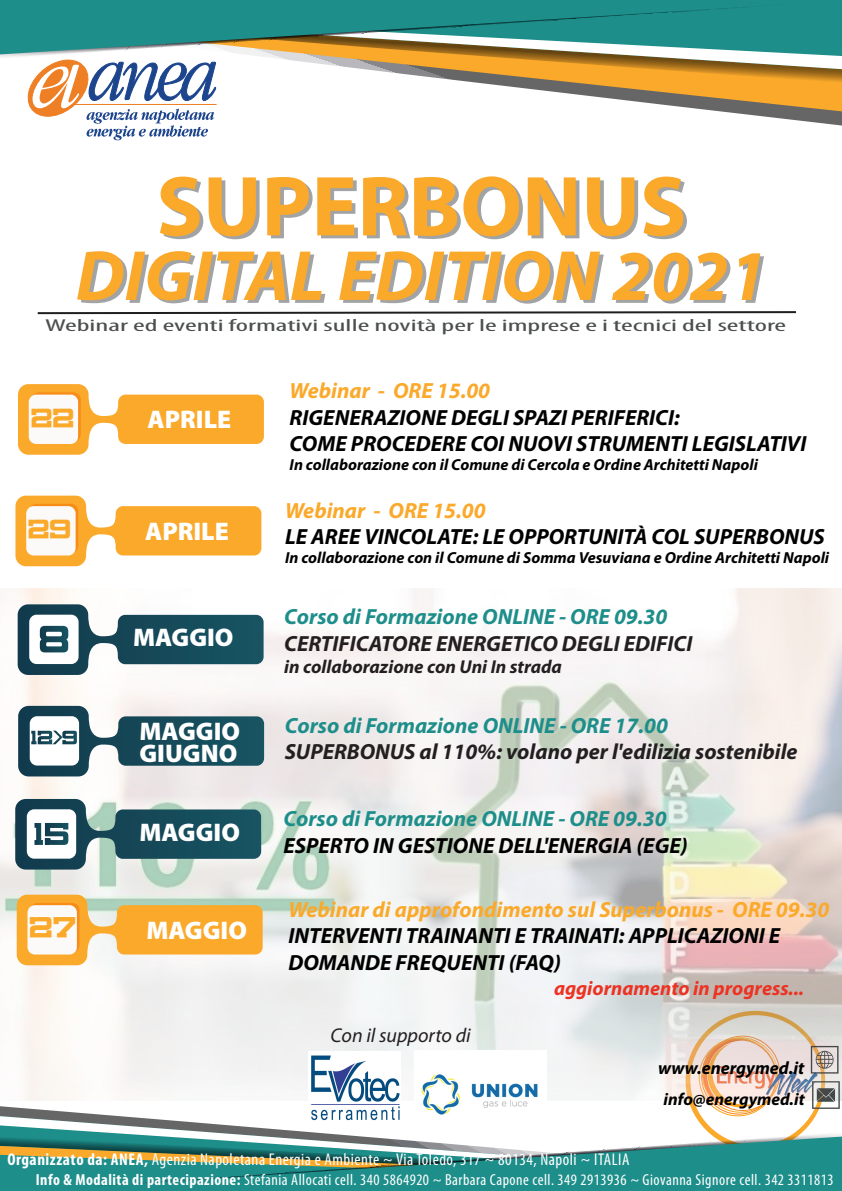
<style>
.page{position:relative;width:842px;height:1191px;background:#fff}
.page>*{position:absolute;margin:0;border:0;box-sizing:border-box;transform-origin:0 0}
.t1{font:700 86px "Myriad Pro";color:#faa92b}
.t2{font:italic 700 71.7px "Myriad Pro";color:#faa92b}
.t3{font:900 25.5px/22px "Myriad Pro";color:#fff}
.t4{font:25px "Canarsie Slab JL";color:#faa92b}
.t5{font:23px "Canarsie Slab JL";color:#faa92b}
.t6{font:italic 700 22px/26.4px "Myriad Pro";color:#000}
.t7{font:italic 700 22px "Myriad Pro";color:#1d8e8a}
.t8{font:italic 700 22px "Myriad Pro";color:#231f20}
.t9{font:italic 700 22px "Myriad Pro";color:#faa92b}
.t10{font:italic 700 20px "Myriad Pro";color:#ec3323}
.t11{font:italic 20px "Myriad Pro";color:#231f20}
.t12{font:italic 700 18.7px "Myriad Pro";color:#231f20}
.t13{font:italic 700 17.9px "Myriad Pro";color:#000}
.t14{font:condensed 17.3px "Myriad Pro";color:#4c4f4f;scale:1.86 1}
.t15{font:italic 700 17.2px "Myriad Pro";color:#000}
.t16{font:condensed 17px "Myriad Pro";letter-spacing:.03em;color:#fff}
.t17{font:italic 700 16px "Myriad Pro";color:#000}
.t18{font:condensed 16px "Myriad Pro";letter-spacing:.03em;color:#fff}
.s1{font-weight:700}
</style>
<div class="page">
<svg style="left:699px;top:1038px;width:77px;height:78px"></svg>
<img style="left:0;top:589px;width:842px;height:511px">
<svg style="left:735px;top:113px;width:107px;height:13px"></svg>
<svg style="left:216px;top:85px;width:626px;height:28px"></svg>
<svg style="left:291px;top:60px;width:551px;height:25px"></svg>
<svg style="left:0;top:56px;width:702px;height:4px"></svg>
<svg style="left:0;top:0;width:842px;height:56px;background:#46978c"></svg>
<svg style="left:37px;top:311px;width:759px;height:4px"></svg>
<svg style="left:17px;top:894px;width:246px;height:71px"></svg>
<div style="left:30px;top:903px;width:50px;height:49px;background:#f78c19;border-radius:7px"></div>
<div style="left:28px;top:905px;width:49px;height:49px;background:#fbfaf9;border-radius:7px"></div>
<svg style="left:0;top:1106px;width:105px;height:9px"></svg>
<svg style="left:0;top:1115px;width:284px;height:15px"></svg>
<svg style="left:0;top:1130px;width:839px;height:5px"></svg>
<svg style="left:0;top:1135px;width:842px;height:56px;background:#4a988d"></svg>
<img style="left:717px;top:1046px;width:123px;height:62px">
<svg style="left:27px;top:60px;width:189px;height:80px"></svg>
<svg style="left:18px;top:604px;width:246px;height:71px"></svg>
<svg style="left:18px;top:384px;width:246px;height:71px"></svg>
<svg style="left:31px;top:392px;width:50px;height:50px"></svg>
<div style="left:29px;top:394px;width:49px;height:50px;background:#fbfaf9;border-radius:7px"></div>
<svg style="left:15px;top:495px;width:246px;height:71px"></svg>
<div style="left:29px;top:504px;width:49px;height:49px;background:#f78c19;border-radius:7px"></div>
<div style="left:26px;top:506px;width:50px;height:49px;background:#fbfaf9;border-radius:7px"></div>
<svg style="left:18px;top:706px;width:246px;height:70px"></svg>
<svg style="left:15px;top:799px;width:246px;height:70px"></svg>
<img style="left:414px;top:1050px;width:133px;height:88px">
<img style="left:309px;top:1051px;width:91px;height:70px">
<h1 class="t1" style="left:156px;top:150px;width:531px">SUPERBONUS</h1>
<h2 class="t2" style="left:76px;top:229px;width:693px">DIGITAL EDITION 2021</h2>
<p class="t14" style="left:45px;top:315px;width:400px">Webinar ed eventi formativi sulle novità per le imprese e i tecnici del settore</p>
<p class="t5" style="left:31px;top:406px;width:45px">22</p>
<p class="t3" style="left:148px;top:407px;width:85px">APRILE</p>
<p class="t9" style="left:290px;top:376px;width:202px">Webinar - ORE 15.00</p>
<p class="t6" style="left:290px;top:403px;width:518px">RIGENERAZIONE DEGLI SPAZI PERIFERICI:<br>COME PROCEDERE COI NUOVI STRUMENTI LEGISLATIVI</p>
<p class="t17" style="left:290px;top:454px;width:470px">In collaborazione con il Comune di Cercola e Ordine Architetti Napoli</p>
<p class="t5" style="left:28px;top:517px;width:45px">29</p>
<p class="t3" style="left:145px;top:519px;width:85px">APRILE</p>
<p class="t9" style="left:285px;top:496px;width:202px">Webinar - ORE 15.00</p>
<p class="t6" style="left:285px;top:523px;width:541px">LE AREE VINCOLATE: LE OPPORTUNITÀ COL SUPERBONUS</p>
<p class="t17" style="left:285px;top:547px;width:545px">In collaborazione con il Comune di Somma Vesuviana e Ordine Architetti Napoli</p>
<p class="t3" style="left:133px;top:626px;width:102px">MAGGIO</p>
<p class="t7" style="left:284px;top:602px;width:385px">Corso di Formazione ONLINE - ORE 09.30</p>
<p class="t8" style="left:284px;top:629px;width:410px">CERTIFICATORE ENERGETICO DEGLI EDIFICI</p>
<p class="t12" style="left:284px;top:654px;width:279px">in collaborazione con Uni In strada</p>
<p class="t3" style="left:140px;top:719px;width:102px">MAGGIO<br>GIUGNO</p>
<p class="t7" style="left:285px;top:711px;width:385px">Corso di Formazione ONLINE - ORE 17.00</p>
<p class="t8" style="left:285px;top:737px;width:514px">SUPERBONUS al 110%: volano per l'edilizia sostenibile</p>
<p class="t3" style="left:139px;top:820px;width:102px">MAGGIO</p>
<p class="t7" style="left:283px;top:804px;width:385px">Corso di Formazione ONLINE - ORE 09.30</p>
<p class="t6" style="left:283px;top:831px;width:406px">ESPERTO IN GESTIONE DELL'ENERGIA (EGE)</p>
<p class="t4" style="left:30px;top:914px;width:48px">27</p>
<p class="t3" style="left:146px;top:918px;width:102px">MAGGIO</p>
<p class="t9" style="left:288px;top:895px;width:542px">Webinar di approfondimento sul Superbonus - ORE 09.30</p>
<p class="t6" style="left:288px;top:921px;width:493px">INTERVENTI TRAINANTI E TRAINATI: APPLICAZIONI E<br>DOMANDE FREQUENTI (FAQ)</p>
<p class="t10" style="left:554px;top:975px;width:251px">aggiornamento in progress...</p>
<p class="t11" style="left:331px;top:1024px;width:142px">Con il supporto di</p>
<p class="t13" style="left:658px;top:1056px;width:148px">www.energymed.it</p>
<p class="t15" style="left:663px;top:1087px;width:143px">info@energymed.it</p>
<p class="t16" style="left:7px;top:1149px;width:624px"><span class="s1">Organizzato da: ANEA,</span> Agenzia Napoletana Energia e Ambiente ~ Via Toledo, 317 ~ 80134, Napoli ~ ITALIA</p>
<p class="t18" style="left:36px;top:1170px;width:799px"><span class="s1">Info &amp; Modalità di partecipazione:</span> Stefania Allocati cell. 340 5864920 ~ Barbara Capone cell. 349 2913936 ~ Giovanna Signore cell. 342 3311813</p>
</div>
